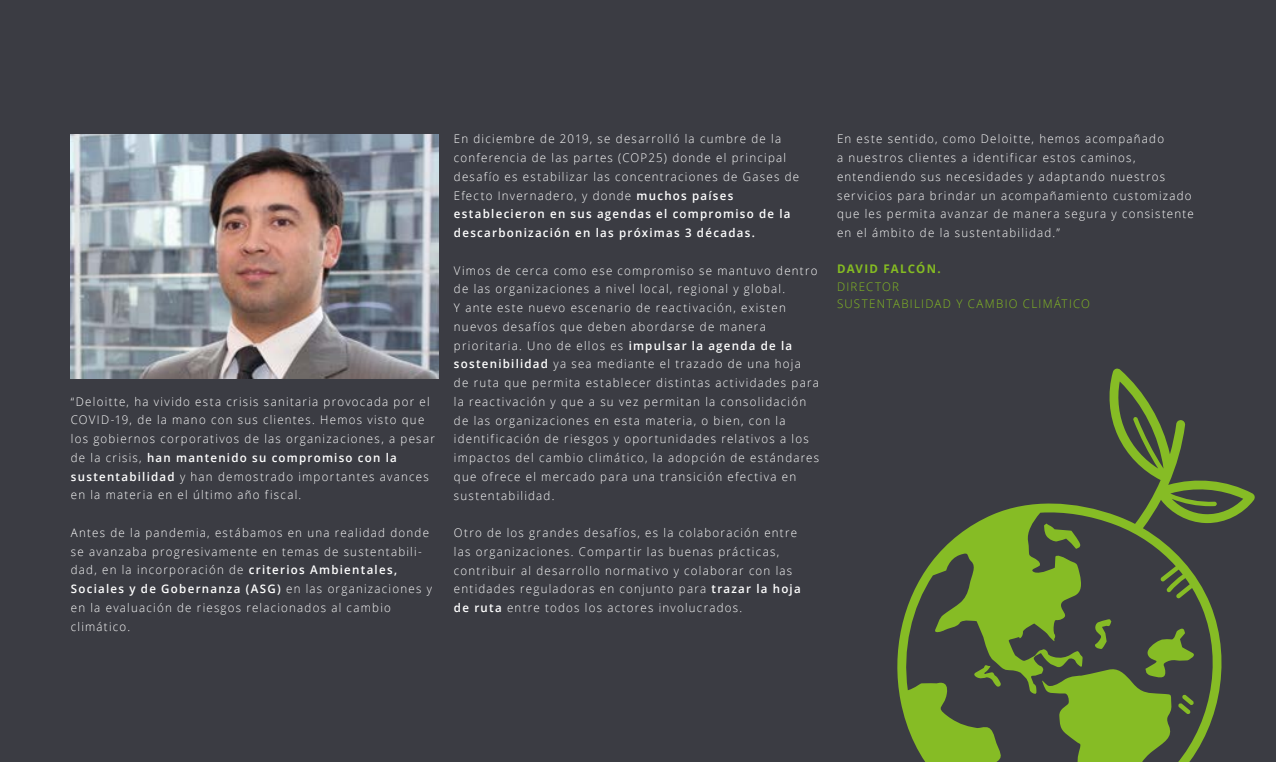
<style>
.page{position:relative;width:1276px;height:762px;background:#3b3c43}
.page>*{position:absolute;margin:0;border:0;box-sizing:border-box;transform-origin:0 0}
.t1{font:300 11.88px/18.8px "Open Sans";letter-spacing:.11em;color:#fff}
.t2{font:300 11.88px/17.5px "Open Sans";letter-spacing:.11em;color:#85bc22}
.t3{font:700 11.88px "Open Sans";letter-spacing:.1em;color:#85bc22}
.s1{font-weight:600}
</style>
<div class="page">
<img style="left:71px;top:134px;width:368px;height:245px">
<svg style="left:897px;top:368px;width:358px;height:394px"></svg>
<svg style="left:1178px;top:694px;width:16px;height:20px"></svg>
<p class="t1" style="left:71px;top:391px;width:365px">“Deloitte, ha vivido esta crisis sanitaria provocada por el COVID-19, de la mano con sus clientes. Hemos visto que los gobiernos corporativos de las organizaciones, a pesar de la crisis, <span class="s1">han mantenido su compromiso con la sustentabilidad</span> y han demostrado importantes avances en la materia en el último año fiscal.</p>
<p class="t1" style="left:71px;top:523px;width:363px">Antes de la pandemia, estábamos en una realidad donde se avanzaba progresivamente en temas de sustentabili&shy;dad, en la incorporación de <span class="s1">criterios Ambientales, Sociales y de Gobernanza (ASG)</span> en las organizaciones y en la evaluación de riesgos relacionados al cambio climático.</p>
<p class="t1" style="left:454px;top:129px;width:347px">En diciembre de 2019, se desarrolló la cumbre de la conferencia de las partes (COP25) donde el principal desafío es estabilizar las concentraciones de Gases de Efecto Invernadero, y donde <span class="s1">muchos países establecieron en sus agendas el compromiso de la descarbonización en las próximas 3 décadas.</span></p>
<p class="t1" style="left:454px;top:260px;width:367px">Vimos de cerca como ese compromiso se mantuvo dentro de las organizaciones a nivel local, regional y global.<br>Y ante este nuevo escenario de reactivación, existen nuevos desafíos que deben abordarse de manera prioritaria. Uno de ellos es <span class="s1">impulsar la agenda de la sostenibilidad</span> ya sea mediante el trazado de una hoja<br>de ruta que permita establecer distintas actividades para la reactivación y que a su vez permitan la consolidación de las organizaciones en esta materia, o bien, con la identificación de riesgos y oportunidades relativos a los impactos del cambio climático, la adopción de estándares que ofrece el mercado para una transición efectiva en sustentabilidad.</p>
<p class="t1" style="left:454px;top:523px;width:348px">Otro de los grandes desafíos, es la colaboración entre las organizaciones. Compartir las buenas prácticas, contribuir al desarrollo normativo y colaborar con las entidades reguladoras en conjunto para <span class="s1">trazar la hoja de ruta</span> entre todos los actores involucrados.</p>
<p class="t1" style="left:837px;top:129px;width:358px">En este sentido, como Deloitte, hemos acompañado<br>a nuestros clientes a identificar estos caminos, entendiendo sus necesidades y adaptando nuestros servicios para brindar un acompañamiento customizado que les permita avanzar de manera segura y consistente en el ámbito de la sustentabilidad.”</p>
<p class="t3" style="left:837px;top:261px;width:105px">DAVID FALCÓN.</p>
<p class="t2" style="left:837px;top:277px;width:254px">DIRECTOR<br>SUSTENTABILIDAD Y CAMBIO CLIMÁTICO</p>
</div>
